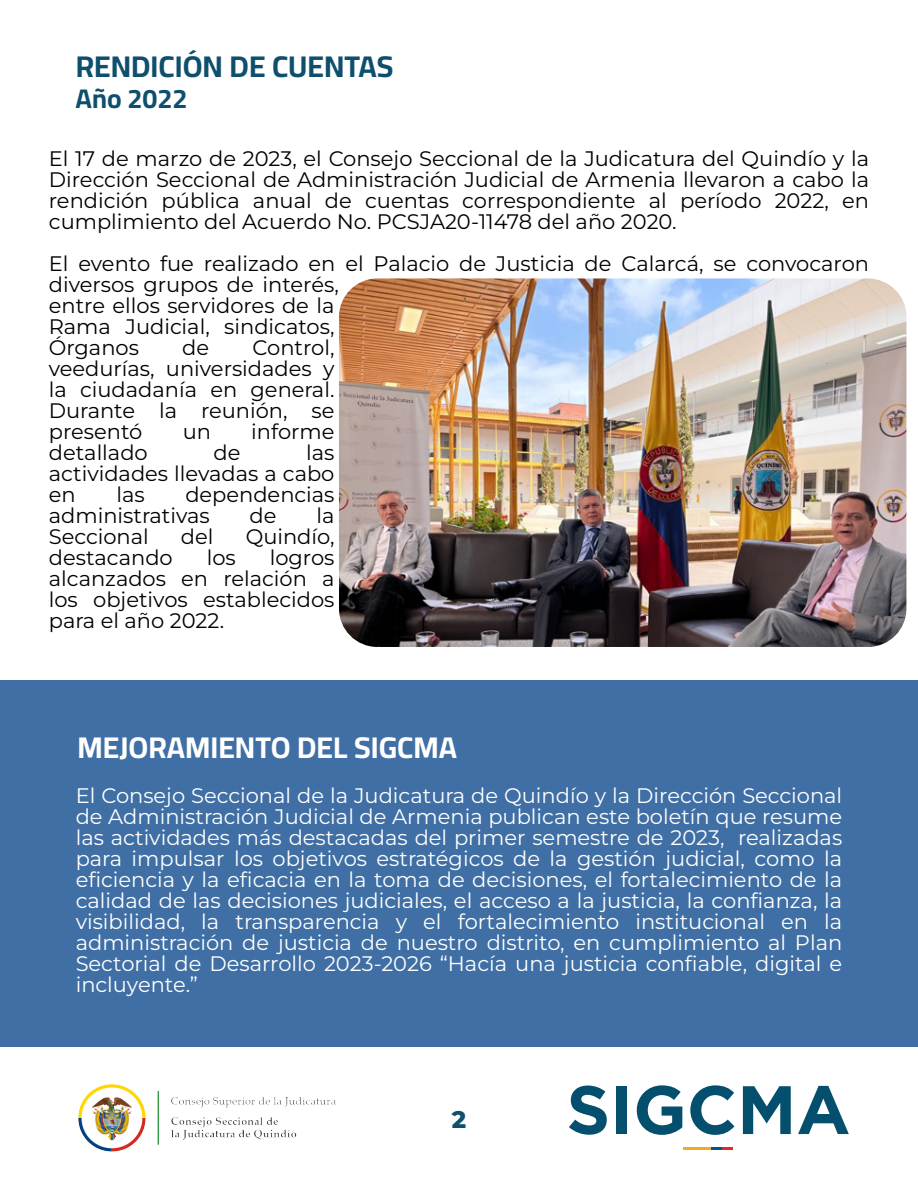
<style>
.page{position:relative;width:918px;height:1188px;background:#fff}
.page>*{position:absolute;margin:0;border:0;box-sizing:border-box;transform-origin:0 0}
.t1{font:700 30px "Cairo";color:#fff}
.t2{font:700 30px "Cairo";color:#0d4f6d}
.t3{font:700 27px "Cairo";color:#0d4f6d}
.t4{font:800 24px "Montserrat";color:#0d4f6d}
.t5{font:21px/21px "Montserrat";color:#000;text-align:justify}
.t6{font:21px/21px "Montserrat";color:#fff;text-align:justify}
</style>
<div class="page">
<svg style="left:569px;top:1086px;width:38px;height:49px"></svg>
<div style="left:616px;top:1086px;width:11px;height:48px;background:#034f6d"></div>
<svg style="left:637px;top:1085px;width:45px;height:50px"></svg>
<svg style="left:690px;top:1085px;width:44px;height:50px"></svg>
<svg style="left:743px;top:1086px;width:48px;height:48px"></svg>
<svg style="left:798px;top:1086px;width:51px;height:48px"></svg>
<hr style="left:683px;top:1148px;width:28px;height:2px;background:#f5aa1e">
<svg style="left:711px;top:1148px;width:22px;height:2px"></svg>
<img style="left:78px;top:1084px;width:258px;height:68px">
<div style="left:0;top:680px;width:918px;height:367px;background:#3f6fa4"></div>
<img style="left:339px;top:278px;width:567px;height:369px;border-radius:38px">
<h1 class="t2" style="left:76px;top:50px;width:319px">RENDICIÓN DE CUENTAS</h1>
<p class="t3" style="left:76px;top:83px;width:114px">Año 2022</p>
<p class="t5" style="left:49px;top:148px;width:822px">El 17 de marzo de 2023, el Consejo Seccional de la Judicatura del Quindío y la Dirección Seccional de Administración Judicial de Armenia llevaron a cabo la rendición pública anual de cuentas correspondiente al período 2022, en cumplimiento del Acuerdo No. PCSJA20-11478 del año 2020.</p>
<p class="t5" style="left:49px;top:253px;width:822px;text-align:left">El evento fue realizado en el Palacio de Justicia de Calarcá, se convocaron diversos grupos de interés,<br>entre ellos servidores de la<br>Rama Judicial, sindicatos,<br>Órganos</p>
<p class="t5" style="left:49px;top:337px;width:287px;text-indent:204px">Control, veedurías, universidades y la ciudadanía en general.<br>Durante la reunión, se presentó</p>
<p class="t5" style="left:182px;top:337px;width:28px">de</p>
<p class="t5" style="left:183px;top:421px;width:30px">un</p>
<p class="t5" style="left:251px;top:421px;width:85px">informe</p>
<p class="t5" style="left:49px;top:442px;width:100px">detallado</p>
<p class="t5" style="left:214px;top:442px;width:28px">de</p>
<p class="t5" style="left:49px;top:442px;width:287px;text-indent:257px">las actividades llevadas a cabo en</p>
<p class="t5" style="left:49px;top:484px;width:287px;text-indent:137px">dependencias administrativas</p>
<p class="t5" style="left:116px;top:484px;width:30px">las</p>
<p class="t5" style="left:250px;top:505px;width:28px">de</p>
<p class="t5" style="left:316px;top:505px;width:20px">la</p>
<p class="t5" style="left:49px;top:526px;width:101px">Seccional</p>
<p class="t5" style="left:181px;top:526px;width:34px">del</p>
<p class="t5" style="left:246px;top:526px;width:90px">Quindío,</p>
<p class="t5" style="left:49px;top:547px;width:125px">destacando</p>
<p class="t5" style="left:207px;top:547px;width:31px">los</p>
<p class="t5" style="left:49px;top:547px;width:287px;text-indent:221px">logros alcanzados en relación a los objetivos establecidos para el año 2022.</p>
<h1 class="t1" style="left:78px;top:730px;width:381px">MEJORAMIENTO DEL SIGCMA</h1>
<p class="t6" style="left:76px;top:785px;width:768px">El Consejo Seccional de la Judicatura de Quindío y la Dirección Seccional de Administración Judicial de Armenia publican este boletín que resume las actividades más destacadas del primer semestre de 2023, realizadas para impulsar los objetivos estratégicos de la gestión judicial, como la eficiencia y la eficacia en la toma de decisiones, el fortalecimiento de la calidad de las decisiones judiciales, el acceso a la justicia, la confianza, la visibilidad, la transparencia y el fortalecimiento institucional en la administración de justicia de nuestro distrito, en cumplimiento al Plan Sectorial de Desarrollo 2023-2026 “Hacía una justicia confiable, digital e incluyente.”</p>
<p class="t4" style="left:452px;top:1104px;width:16px">2</p>
</div>
